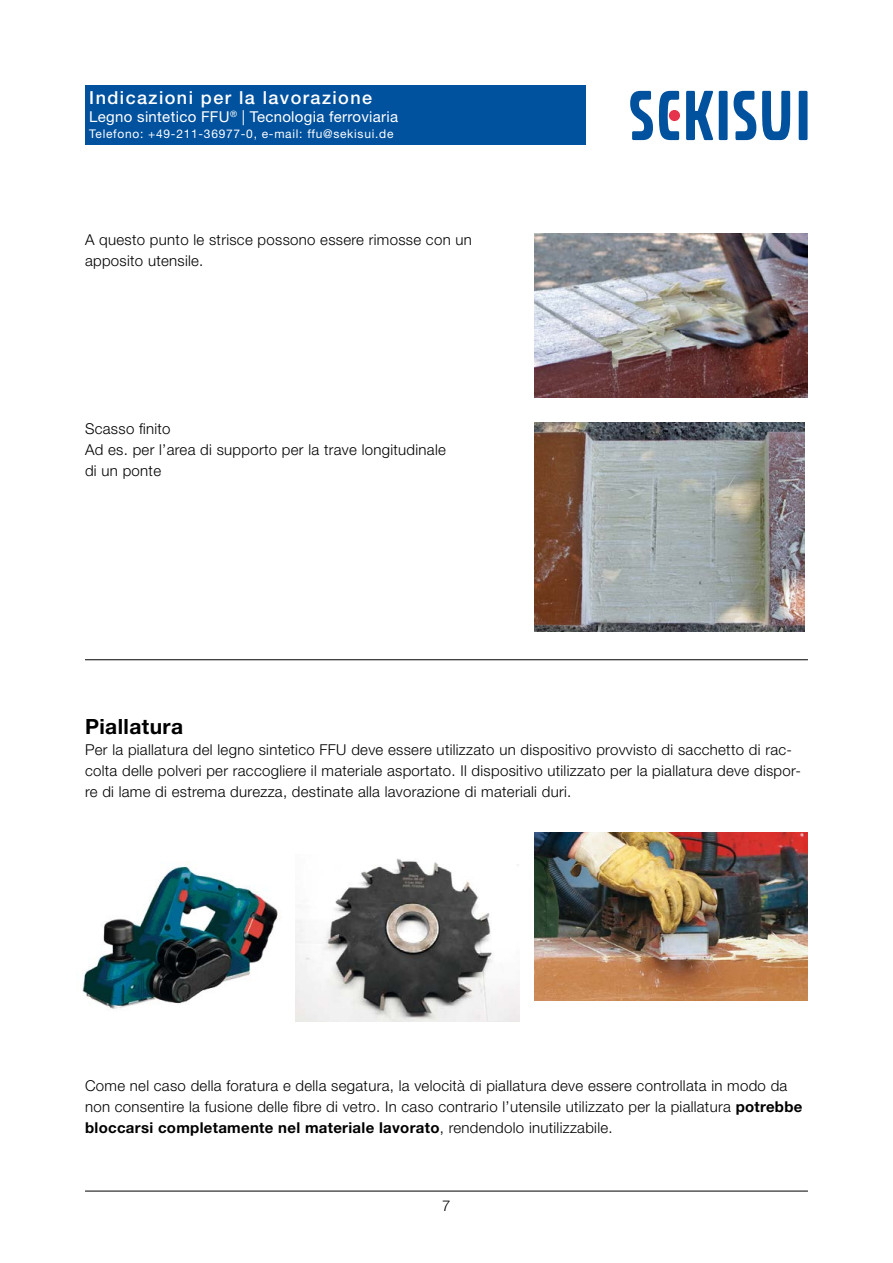
<style>
.page{position:relative;width:893px;height:1263px;background:#fff}
.page>*{position:absolute;margin:0;border:0;box-sizing:border-box;transform-origin:0 0}
.t1{font:700 21px "Helvetica Neue LT Std";letter-spacing:.02em;color:#000}
.t2{font:500 18px "Helvetica Neue LT Std";letter-spacing:.08em;color:#fff}
.t3{font:300 15px/21px "Helvetica Neue LT Std";letter-spacing:.02em;color:#000}
.t4{font:15px "Helvetica Neue LT Std";letter-spacing:.02em;color:#fff}
.t5{font:12px "Helvetica Neue LT Std";letter-spacing:.06em;color:#fff}
.s1{font-weight:700}
</style>
<div class="page">
<div style="left:719px;top:91px;width:9px;height:49px;background:#00519e"></div>
<div style="left:799px;top:91px;width:8px;height:49px;background:#00519e"></div>
<svg style="left:630px;top:91px;width:23px;height:49px"></svg>
<svg style="left:734px;top:91px;width:22px;height:49px"></svg>
<svg style="left:762px;top:91px;width:28px;height:49px"></svg>
<svg style="left:686px;top:91px;width:27px;height:49px"></svg>
<svg style="left:659px;top:91px;width:20px;height:49px"></svg>
<div style="left:669px;top:110px;width:11px;height:11px;background:#e5344b;border-radius:50%"></div>
<div style="left:85px;top:85px;width:500px;height:60px;background:#00519e"></div>
<img style="left:534px;top:422px;width:270px;height:209px">
<img style="left:534px;top:234px;width:274px;height:164px">
<hr style="left:85px;top:1191px;width:723px;height:1px;background:#000">
<hr style="left:85px;top:659px;width:723px;height:1px;background:#000">
<img style="left:82px;top:861px;width:196px;height:148px">
<img style="left:295px;top:858px;width:225px;height:163px">
<img style="left:534px;top:833px;width:274px;height:167px">
<p class="t2" style="left:89px;top:87px;width:284px">Indicazioni per la lavorazione</p>
<p class="t4" style="left:89px;top:108px;width:310px">Legno sintetico FFU<sup>®</sup> | Tecnologia ferroviaria</p>
<p class="t5" style="left:89px;top:127px;width:306px">Telefono: +49-211-36977-0, e-mail: ffu@sekisui.de</p>
<p class="t3" style="left:85px;top:228px;width:388px">A questo punto le strisce possono essere rimosse con un apposito utensile.</p>
<p class="t3" style="left:85px;top:417px;width:362px">Scasso finito<br>Ad es. per l’area di supporto per la trave longitudinale di un ponte</p>
<h1 class="t1" style="left:85px;top:713px;width:100px">Piallatura</h1>
<p class="t3" style="left:85px;top:738px;width:717px">Per la piallatura del legno sintetico FFU deve essere utilizzato un dispositivo provvisto di sacchetto di rac&shy;colta delle polveri per raccogliere il materiale asportato. Il dispositivo utilizzato per la piallatura deve dispor&shy;re di lame di estrema durezza, destinate alla lavorazione di materiali duri.</p>
<p class="t3" style="left:85px;top:1074px;width:719px">Come nel caso della foratura e della segatura, la velocità di piallatura deve essere controllata in modo da non consentire la fusione delle fibre di vetro. In caso contrario l’utensile utilizzato per la piallatura <span class="s1">potrebbe bloccarsi completamente nel materiale lavorato</span>, rendendolo inutilizzabile.</p>
<p class="t3" style="left:442px;top:1195px;width:10px">7</p>
</div>
